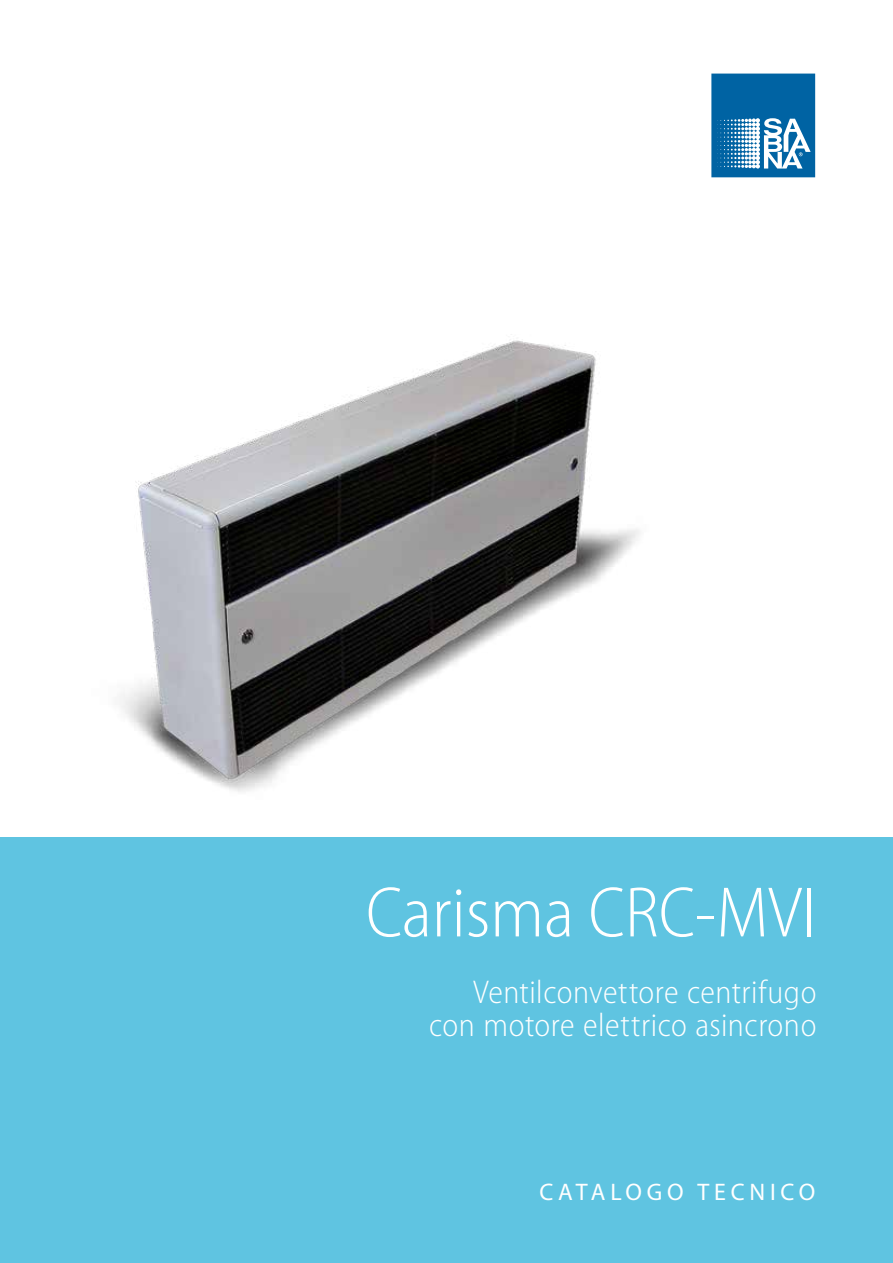
<style>
.page{position:relative;width:893px;height:1263px;background:#fff}
.page>*{position:absolute;margin:0;border:0;box-sizing:border-box;transform-origin:0 0}
.t1{font:300 semi-condensed 72px "Myriad Pro";color:#fff}
.t2{font:300 semi-condensed 33px/33px "Myriad Pro";letter-spacing:.015em;color:#fff;text-align:right}
.t3{font:24px "Myriad Pro";letter-spacing:.2em;color:#fff}
</style>
<div class="page">
<div style="left:0;top:838px;width:893px;height:425px;background:#5fc4e1"></div>
<svg style="left:711px;top:74px;width:104px;height:103px;background:#3080b4"></svg>
<img style="left:120px;top:340px;width:520px;height:452px">
<h1 class="t1" style="left:366px;top:869px;width:452px">Carisma CRC-MVI</h1>
<p class="t2" style="left:429px;top:975px;width:389px">Ventilconvettore centrifugo con motore elettrico asincrono</p>
<p class="t3" style="left:539px;top:1177px;width:277px">CATALOGO TECNICO</p>
</div>
